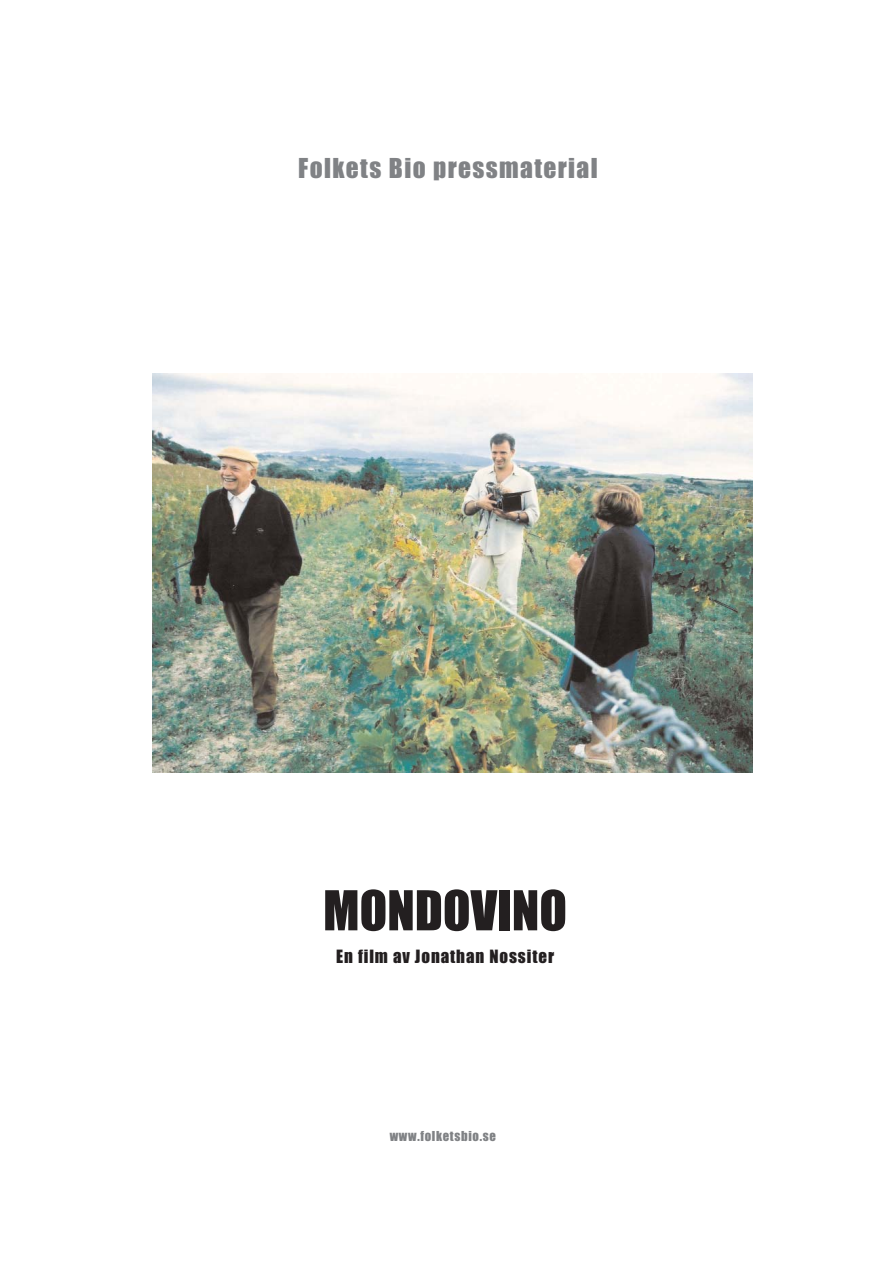
<style>
.page{position:relative;width:893px;height:1263px;background:#fff}
.page>*{position:absolute;margin:0;border:0;box-sizing:border-box;transform-origin:0 0}
.t1{font:50.7px "Impact";color:#231f20}
.t2{font:25.35px "Impact";letter-spacing:.055em;color:#808285}
.t3{font:16.95px "Impact";letter-spacing:.055em;color:#231f20}
.t4{font:12.75px "Impact";letter-spacing:.055em;color:#808285}
</style>
<div class="page">
<img style="left:153px;top:373px;width:599px;height:400px">
<h2 class="t2" style="left:298px;top:159px;width:301px">Folkets Bio pressmaterial</h2>
<h1 class="t1" style="left:323px;top:894px;width:245px">MONDOVINO</h1>
<p class="t3" style="left:336px;top:951px;width:219px">En film av Jonathan Nossiter</p>
<p class="t4" style="left:390px;top:1132px;width:108px">www.folketsbio.se</p>
</div>
